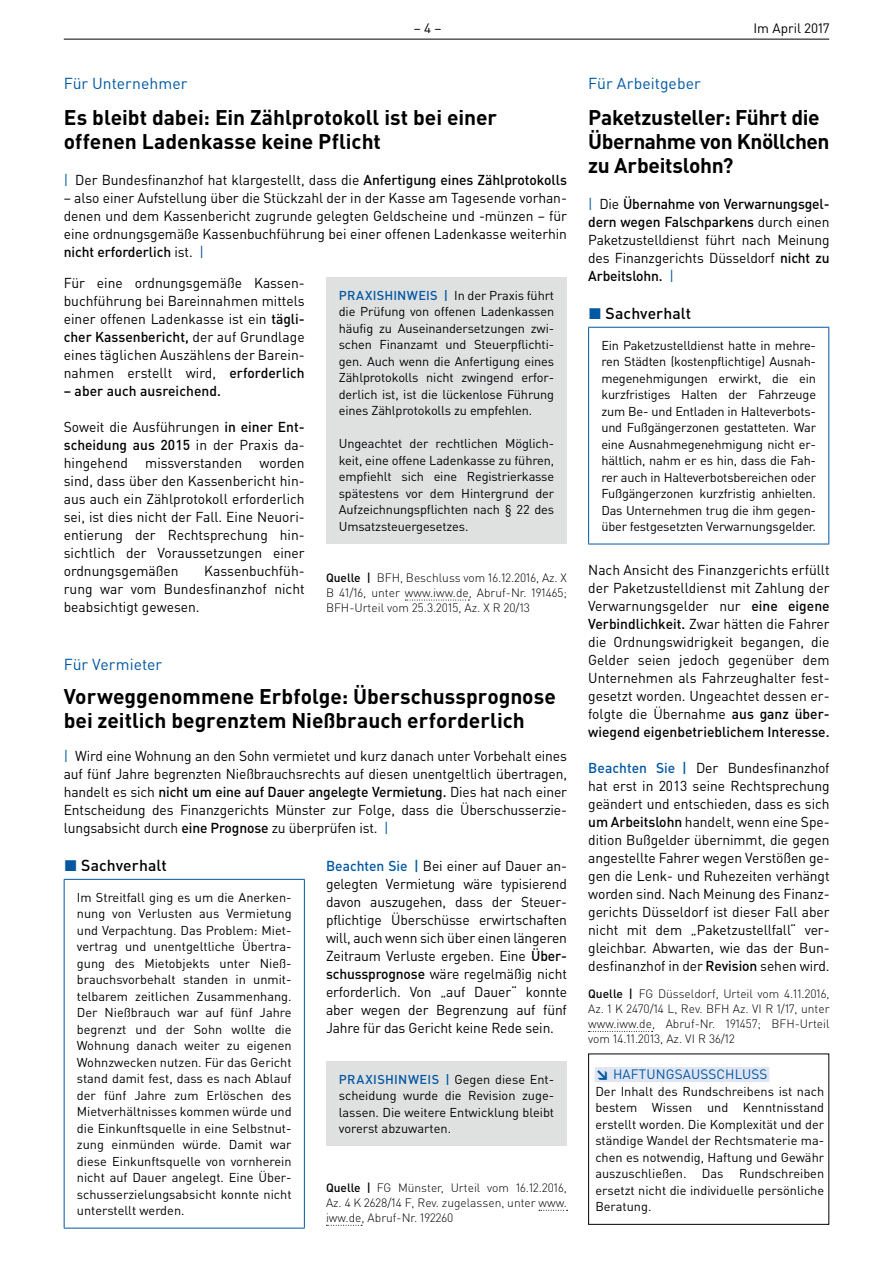
<style>
.page{position:relative;width:893px;height:1263px;background:#fff}
.page>*{position:absolute;margin:0;border:0;box-sizing:border-box;transform-origin:0 0}
.t1{font:700 21px/24px "DIN Pro";letter-spacing:-.005em;color:#000002}
.t2{font:15.75px "DIN Pro";color:#0157a2}
.t3{font:500 15.75px "DIN Pro";letter-spacing:.005em;color:#000002}
.t4{font:14.25px/18px "DIN Pro";letter-spacing:-.005em;color:#000002;text-align:justify}
.t5{font:500 14.25px "DIN Pro";letter-spacing:.005em;color:#000002}
.t6{font:13.5px "DIN Pro";letter-spacing:.01em;color:#0157a2}
.t7{font:13.5px "DIN Pro";color:#000002}
.t8{font:12.75px/16.5px "DIN Pro";letter-spacing:-.01em;color:#000002;text-align:justify}
.t9{font:300 12px/15px "DIN Pro";color:#000002;text-align:justify}
.s1{color:#0157a2}
.s2{font-weight:500}
.s3{font-weight:500;color:#0157a2}
.s4{font-weight:900}
</style>
<div class="page">
<hr style="left:64px;top:39px;width:765px;height:1px;background:#000002">
<div style="left:595px;top:1067px;width:174px;height:15px;background:#e0e5f3"></div>
<div style="left:588px;top:1053px;width:241px;height:172px;border:1px solid #000002"></div>
<hr style="left:64px;top:879px;width:241px;height:1px;background:#0157a2">
<hr style="left:64px;top:880px;width:1px;height:348px;background:#0157a2">
<hr style="left:304px;top:880px;width:1px;height:348px;background:#0157a2">
<hr style="left:64px;top:1228px;width:241px;height:1px;background:#0157a2">
<svg style="left:539px;top:1210px;width:29px;height:1px"></svg>
<svg style="left:326px;top:1225px;width:36px;height:1px"></svg>
<div style="left:326px;top:1061px;width:241px;height:85px;background:#dfe1e1"></div>
<svg style="left:405px;top:600px;width:64px;height:1px"></svg>
<div style="left:326px;top:277px;width:241px;height:266px;background:#dfe1e1"></div>
<svg style="left:589px;top:1031px;width:64px;height:1px"></svg>
<hr style="left:588px;top:327px;width:241px;height:1px;background:#0157a2">
<hr style="left:588px;top:328px;width:1px;height:216px;background:#0157a2">
<hr style="left:828px;top:328px;width:1px;height:216px;background:#0157a2">
<hr style="left:588px;top:544px;width:241px;height:1px;background:#0157a2">
<p class="t7" style="left:414px;top:19px;width:29px">– 4 –</p>
<p class="t7" style="left:753px;top:19px;width:78px">Im April 2017</p>
<p class="t2" style="left:64px;top:73px;width:125px">Für Unternehmer</p>
<h1 class="t1" style="left:64px;top:105px;width:435px">Es bleibt dabei: Ein Zählprotokoll ist bei einer offenen Ladenkasse keine Pflicht</h1>
<p class="t4" style="left:64px;top:171px;width:505px"><span class="s1">|</span> Der Bundesfinanzhof hat klargestellt, dass die <span class="s2">Anfertigung eines Zählprotokolls</span></p>
<p class="t4" style="left:64px;top:189px;width:505px">– also einer Aufstellung über die Stückzahl der in der Kasse am Tagesende vorhan&shy;denen und dem Kassenbericht zugrunde gelegten Geldscheine und -münzen – für eine ordnungsgemäße Kassenbuchführung bei einer offenen Ladenkasse weiterhin <span class="s2">nicht erforderlich</span> ist. <span class="s1">|</span></p>
<p class="t4" style="left:64px;top:273px;width:242px">Für eine ordnungsgemäße Kassen&shy;buchführung bei Bareinnahmen mittels einer offenen Ladenkasse ist ein <span class="s2">tägli&shy;cher Kassenbericht,</span> der auf Grundlage eines täglichen Auszählens der Barein&shy;nahmen erstellt wird, <span class="s2">erforderlich</span></p>
<p class="t5" style="left:64px;top:381px;width:159px">– aber auch ausreichend.</p>
<p class="t4" style="left:64px;top:417px;width:242px">Soweit die Ausführungen <span class="s2">in einer Ent&shy;scheidung aus 2015</span> in der Praxis da&shy;hingehend missverstanden worden sind, dass über den Kassenbericht hin&shy;aus auch ein Zählprotokoll erforderlich sei, ist dies nicht der Fall. Eine Neuori&shy;entierung der Rechtsprechung hin&shy;sichtlich der Voraussetzungen einer ordnungsgemäßen</p>
<p class="t8" style="left:339px;top:286px;width:217px"><span class="s3">PRAXISHINWEIS |</span> In der Praxis führt die Prüfung von offenen Ladenkassen häufig zu Auseinandersetzungen zwi&shy;schen Finanzamt und Steuerpflichti&shy;gen. Auch wenn die Anfertigung eines Zählprotokolls nicht zwingend erfor&shy;derlich ist, ist die lückenlose Führung eines Zählprotokolls zu empfehlen.</p>
<p class="t8" style="left:339px;top:435px;width:217px">Ungeachtet der rechtlichen Möglich&shy;keit, eine offene Ladenkasse zu führen, empfiehlt sich eine Registrierkasse spätestens vor dem Hintergrund der Aufzeichnungspflichten nach § 22 des Umsatzsteuergesetzes.</p>
<p class="t9" style="left:326px;top:570px;width:242px"><span class="s2">Quelle |</span> BFH, Beschluss vom 16.12.2016, Az. X B 41/16, unter www.iww.de, Abruf-Nr. 191465; BFH-Urteil vom 25.3.2015, Az. X R 20/13</p>
<p class="t4" style="left:64px;top:561px;width:242px;text-indent:140px">Kassenbuchfüh&shy;rung war vom Bundesfinanzhof nicht beabsichtigt gewesen.</p>
<p class="t2" style="left:64px;top:653px;width:100px">Für Vermieter</p>
<h1 class="t1" style="left:64px;top:684px;width:494px">Vorweggenommene Erbfolge: Überschussprognose bei zeitlich begrenztem Nießbrauch erforderlich</h1>
<p class="t4" style="left:64px;top:747px;width:505px"><span class="s1">|</span> Wird eine Wohnung an den Sohn vermietet und kurz danach unter Vorbehalt eines auf fünf Jahre begrenzten Nießbrauchsrechts auf diesen unentgeltlich übertragen, handelt es sich <span class="s2">nicht um eine auf Dauer angelegte Vermietung.</span> Dies hat nach einer Entscheidung des Finanzgerichts Münster zur Folge, dass die Überschusserzie&shy;lungsabsicht durch <span class="s2">eine Prognose</span> zu überprüfen ist. <span class="s1">|</span></p>
<p class="t3" style="left:64px;top:854px;width:104px"><span class="s1">◼</span> Sachverhalt</p>
<p class="t8" style="left:77px;top:888px;width:216px">Im Streitfall ging es um die Anerken&shy;nung von Verlusten aus Vermietung und Verpachtung. Das Problem: Miet&shy;vertrag und unentgeltliche Übertra&shy;gung des Mietobjekts unter Nieß&shy;brauchsvorbehalt standen in unmit&shy;telbarem zeitlichen Zusammenhang.<br>Der Nießbrauch war auf fünf Jahre begrenzt und der Sohn wollte die Wohnung danach weiter zu eigenen Wohnzwecken nutzen. Für das Gericht stand damit fest, dass es nach Ablauf der fünf Jahre zum Erlöschen des Mietverhältnisses kommen würde und die Einkunftsquelle in eine Selbstnut&shy;zung einmünden würde. Damit war diese Einkunftsquelle von vornherein nicht auf Dauer angelegt. Eine Über&shy;schusserzielungsabsicht konnte nicht unterstellt werden.</p>
<p class="t4" style="left:326px;top:857px;width:242px"><span class="s3">Beachten Sie |</span> Bei einer auf Dauer an&shy;gelegten Vermietung wäre typisierend davon auszugehen, dass der Steuer&shy;pflichtige Überschüsse erwirtschaften will, auch wenn sich über einen längeren Zeitraum Verluste ergeben. Eine <span class="s2">Über&shy;schussprognose</span> wäre regelmäßig nicht erforderlich. Von „auf Dauer“ konnte aber wegen der Begrenzung auf fünf Jahre für das Gericht keine Rede sein.</p>
<p class="t8" style="left:339px;top:1070px;width:217px"><span class="s3">PRAXISHINWEIS |</span> Gegen diese Ent&shy;scheidung wurde die Revision zuge&shy;lassen. Die weitere Entwicklung bleibt vorerst abzuwarten.</p>
<p class="t9" style="left:326px;top:1180px;width:242px"><span class="s2">Quelle |</span> FG Münster, Urteil vom 16.12.2016, Az. 4 K 2628/14 F, Rev. zugelassen, unter www. iww.de, Abruf-Nr. 192260</p>
<p class="t2" style="left:588px;top:73px;width:114px">Für Arbeitgeber</p>
<h1 class="t1" style="left:588px;top:105px;width:243px">Paketzusteller: Führt die<br>Übernahme von Knöllchen zu Arbeitslohn?</h1>
<p class="t4" style="left:588px;top:195px;width:243px"><span class="s1">|</span> Die <span class="s2">Übernahme von Verwarnungsgel&shy;dern wegen Falschparkens</span> durch einen Paketzustelldienst führt nach Meinung des Finanzgerichts Düsseldorf <span class="s2">nicht zu Arbeitslohn.</span> <span class="s1">|</span></p>
<p class="t3" style="left:589px;top:302px;width:104px"><span class="s1">◼</span> Sachverhalt</p>
<p class="t8" style="left:601px;top:336px;width:216px">Ein Paketzustelldienst hatte in mehre&shy;ren Städten (kostenpflichtige) Ausnah&shy;megenehmigungen erwirkt, die ein kurzfristiges Halten der Fahrzeuge zum Be- und Entladen in Halteverbots&shy;und Fußgängerzonen gestatteten. War eine Ausnahmegenehmigung nicht er&shy;hältlich, nahm er es hin, dass die Fah&shy;rer auch in Halteverbotsbereichen oder Fußgängerzonen kurzfristig anhielten.<br>Das Unternehmen trug die ihm gegen&shy;über festgesetzten Verwarnungsgelder.</p>
<p class="t4" style="left:588px;top:561px;width:243px">Nach Ansicht des Finanzgerichts erfüllt der Paketzustelldienst mit Zahlung der Verwarnungsgelder nur <span class="s2">eine eigene Verbindlichkeit.</span> Zwar hätten die Fahrer die Ordnungswidrigkeit begangen, die Gelder seien jedoch gegenüber dem Unternehmen als Fahrzeughalter fest&shy;gesetzt worden. Ungeachtet dessen er&shy;folgte die Übernahme <span class="s2">aus ganz über&shy;wiegend eigenbetrieblichem Interesse.</span></p>
<p class="t4" style="left:588px;top:759px;width:243px"><span class="s3">Beachten Sie |</span> Der Bundesfinanzhof hat erst in 2013 seine Rechtsprechung geändert und entschieden, dass es sich <span class="s2">um Arbeitslohn</span> handelt, wenn eine Spe&shy;dition Bußgelder übernimmt, die gegen angestellte Fahrer wegen Verstößen ge&shy;gen die Lenk- und Ruhezeiten verhängt worden sind. Nach Meinung des Finanz&shy;gerichts Düsseldorf ist dieser Fall aber nicht mit dem „Paketzustellfall“ ver&shy;gleichbar. Abwarten, wie das der Bun&shy;desfinanzhof in der <span class="s2">Revision</span> sehen wird.</p>
<p class="t9" style="left:588px;top:986px;width:243px"><span class="s2">Quelle |</span> FG Düsseldorf, Urteil vom 4.11.2016, Az. 1 K 2470/14 L, Rev. BFH Az. VI R 1/17, unter www.iww.de, Abruf-Nr. 191457; BFH-Urteil vom 14.11.2013, Az. VI R 36/12</p>
<p class="t6" style="left:595px;top:1065px;width:173px"><span class="s4">↘</span> HAFTUNGSAUSSCHLUSS</p>
<p class="t8" style="left:595px;top:1082px;width:230px">Der Inhalt des Rundschreibens ist nach bestem Wissen und Kenntnisstand erstellt worden. Die Komplexität und der ständige Wandel der Rechtsmaterie ma&shy;chen es notwendig, Haftung und Gewähr auszuschließen. Das Rundschreiben ersetzt nicht die individuelle persönliche Beratung.</p>
</div>
